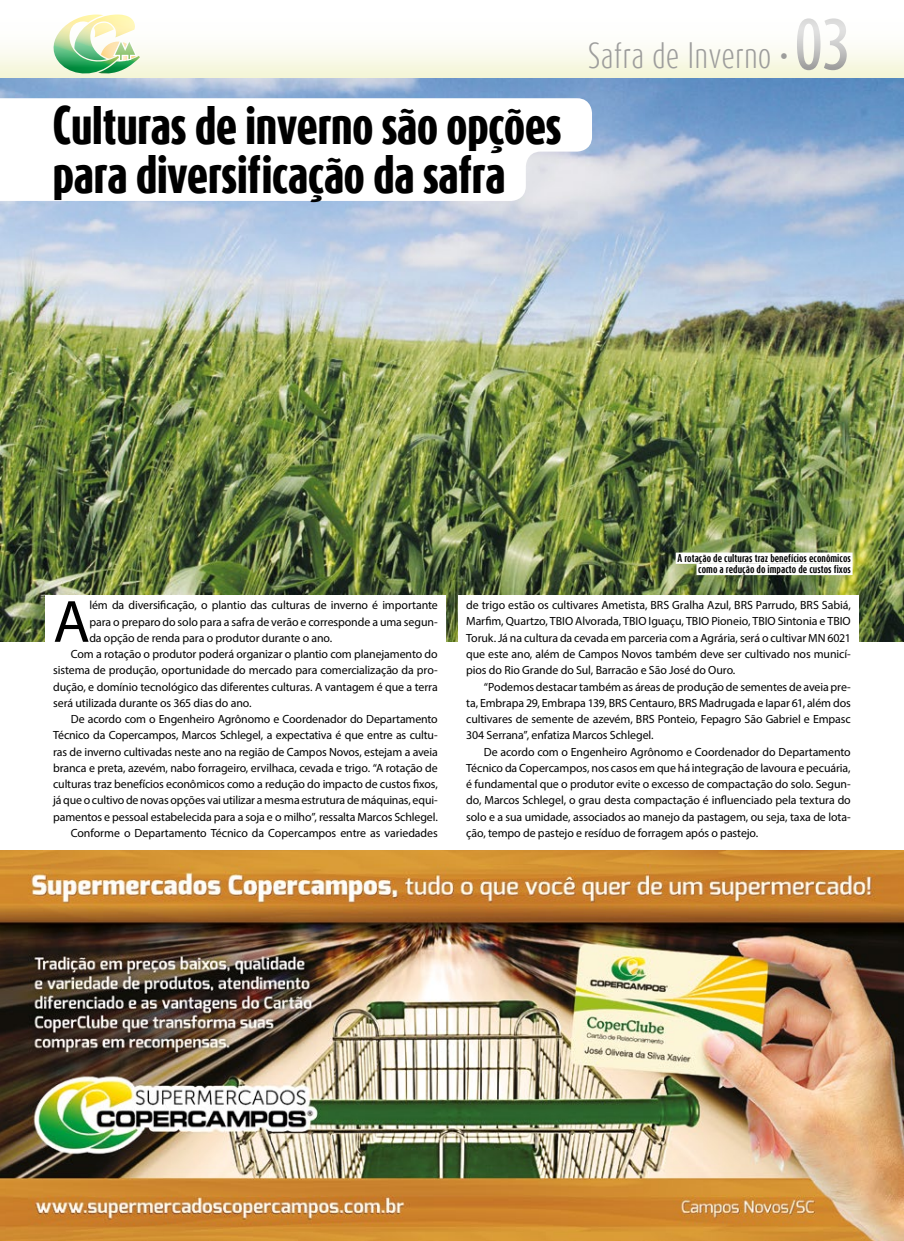
<style>
.page{position:relative;width:904px;height:1241px;background:#fff}
.page>*{position:absolute;margin:0;border:0;box-sizing:border-box;transform-origin:0 0}
.t1{font:60.12px "Myriad Pro";color:#000}
.t2{font:500 60px "Dax Compact";color:#9d9d9c}
.t3{font:800 45px/48.8px "Dax Compact";letter-spacing:-.02em;color:#000}
.t4{font:300 30.5px "Dax Compact";color:#9d9d9c}
.t5{font:11.88px/16.2px "Myriad Pro";letter-spacing:-.01em;color:#000;text-align:justify}
.t6{font:700 9.38px/11.2px "Dax Compact";color:#000;text-align:right}
</style>
<div class="page">
<div style="left:0;top:0;width:904px;height:78px;background:#f5f6da"></div>
<svg style="left:64px;top:67px;width:64px;height:7px"></svg>
<svg style="left:0;top:0;width:904px;height:67px;background:#f8faf2"></svg>
<img style="left:0;top:78px;width:904px;height:563px">
<div style="left:458px;top:595px;width:400px;height:92px;background:#fff"></div>
<div style="left:45px;top:595px;width:401px;height:92px;background:#fff"></div>
<svg style="left:0;top:98px;width:592px;height:103px"></svg>
<div style="left:675px;top:552px;width:177px;height:11px;background:#fff"></div>
<div style="left:696px;top:563px;width:156px;height:12px;background:#fff"></div>
<img style="left:0;top:850px;width:904px;height:390px">
<h3 class="t3" style="left:53px;top:100px;width:511px">Culturas de inverno são opções para diversificação da safra</h3>
<h3 class="t4" style="left:588px;top:36px;width:202px">Safra de Inverno •</h3>
<h2 class="t2" style="left:794px;top:6px;width:58px">03</h2>
<p class="t6" style="left:677px;top:552px;width:175px">A rotação de culturas traz benefícios econômicos como a redução do impacto de custos fixos</p>
<h1 class="t1" style="left:53px;top:584px;width:38px">A</h1>
<p class="t5" style="left:89px;top:597px;width:350px">lém da diversificação, o plantio das culturas de inverno é importante</p>
<p class="t5" style="left:89px;top:613px;width:350px">para o preparo do solo para a safra de verão e corresponde a uma segun-</p>
<p class="t5" style="left:89px;top:629px;width:244px">da opção de renda para o produtor durante o ano.</p>
<p class="t5" style="left:71px;top:645px;width:368px">Com a rotação o produtor poderá organizar o plantio com planejamento do</p>
<p class="t5" style="left:53px;top:662px;width:386px">sistema de produção, oportunidade do mercado para comercialização da pro-</p>
<p class="t5" style="left:53px;top:678px;width:386px">dução, e domínio tecnológico das diferentes culturas. A vantagem é que a terra</p>
<p class="t5" style="left:53px;top:694px;width:200px">será utilizada durante os 365 dias do ano.</p>
<p class="t5" style="left:71px;top:710px;width:368px">De acordo com o Engenheiro Agrônomo e Coordenador do Departamento</p>
<p class="t5" style="left:53px;top:727px;width:386px">Técnico da Copercampos, Marcos Schlegel, a expectativa é que entre as cultu-</p>
<p class="t5" style="left:53px;top:743px;width:386px">ras de inverno cultivadas neste ano na região de Campos Novos, estejam a aveia</p>
<p class="t5" style="left:53px;top:759px;width:386px">branca e preta, azevém, nabo forrageiro, ervilhaca, cevada e trigo. “A rotação de</p>
<p class="t5" style="left:53px;top:775px;width:386px">culturas traz benefícios econômicos como a redução do impacto de custos fixos,</p>
<p class="t5" style="left:53px;top:792px;width:386px">já que o cultivo de novas opções vai utilizar a mesma estrutura de máquinas, equi-</p>
<p class="t5" style="left:53px;top:808px;width:386px">pamentos e pessoal estabelecida para a soja e o milho”, ressalta Marcos Schlegel.</p>
<p class="t5" style="left:71px;top:824px;width:368px">Conforme o Departamento Técnico da Copercampos entre as variedades</p>
<p class="t5" style="left:466px;top:597px;width:386px">de trigo estão os cultivares Ametista, BRS Gralha Azul, BRS Parrudo, BRS Sabiá, Marfim, Quartzo, TBIO Alvorada, TBIO Iguaçu, TBIO Pioneio, TBIO Sintonia e TBIO Toruk. Já na cultura da cevada em parceria com a Agrária, será o cultivar MN 6021 que este ano, além de Campos Novos também deve ser cultivado nos municí&shy;pios do Rio Grande do Sul, Barracão e São José do Ouro.</p>
<p class="t5" style="left:466px;top:678px;width:386px;text-indent:18px">“Podemos destacar também as áreas de produção de sementes de aveia pre&shy;ta, Embrapa 29, Embrapa 139, BRS Centauro, BRS Madrugada e Iapar 61, além dos cultivares de semente de azevém, BRS Ponteio, Fepagro São Gabriel e Empasc 304 Serrana”, enfatiza Marcos Schlegel.</p>
<p class="t5" style="left:466px;top:743px;width:386px;text-indent:18px">De acordo com o Engenheiro Agrônomo e Coordenador do Departamento Técnico da Copercampos, nos casos em que há integração de lavoura e pecuária, é fundamental que o produtor evite o excesso de compactação do solo. Segun&shy;do, Marcos Schlegel, o grau desta compactação é influenciado pela textura do solo e a sua umidade, associados ao manejo da pastagem, ou seja, taxa de lota&shy;ção, tempo de pastejo e resíduo de forragem após o pastejo.</p>
</div>
